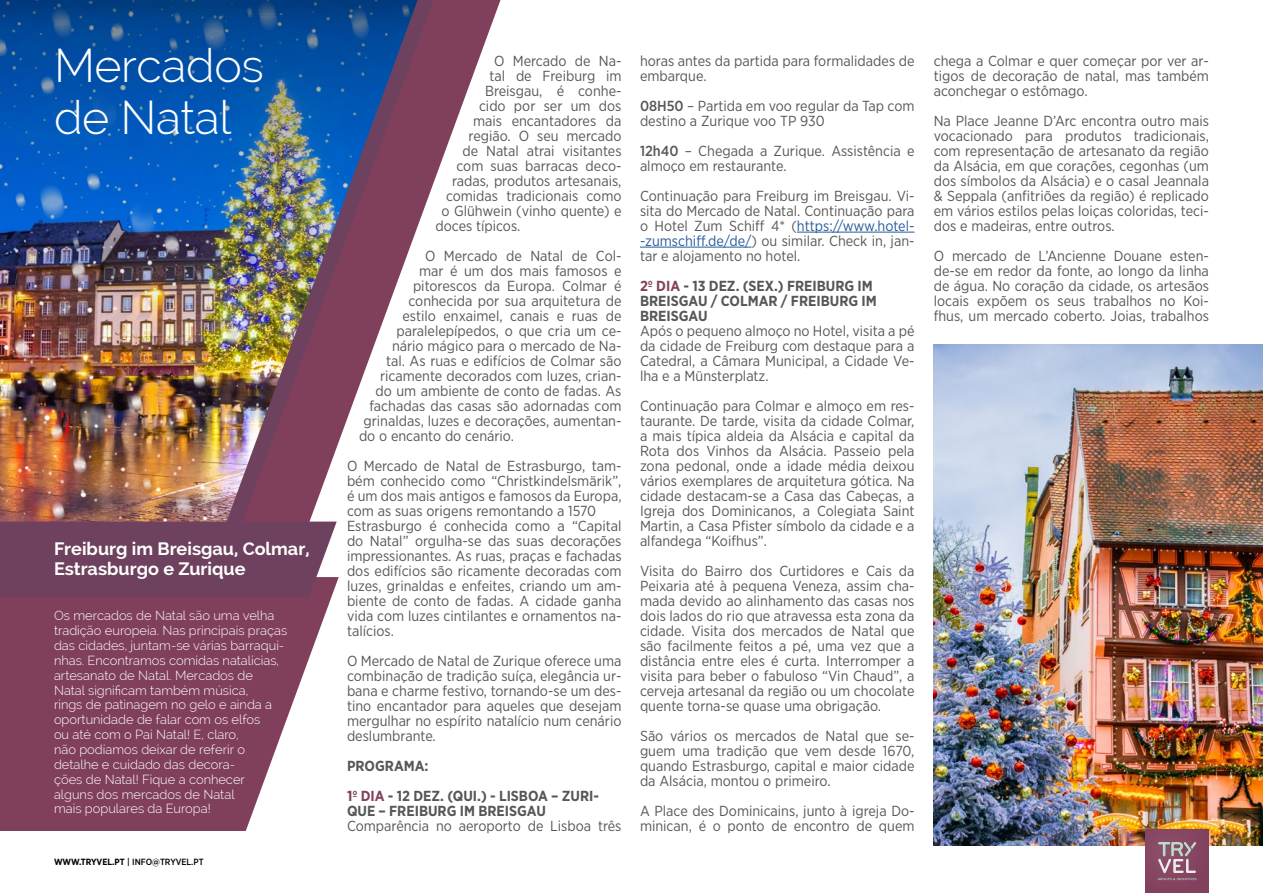
<style>
.page{position:relative;width:1263px;height:893px;background:#fff}
.page>*{position:absolute;margin:0;border:0;box-sizing:border-box;transform-origin:0 0}
.t1{font:300 46.5px/52.5px "Raleway";letter-spacing:-.01em;color:#fff}
.t2{font:700 18px/19.5px "Raleway";color:#fff}
.t3{font:14.55px/15px "Gotham Narrow";color:#575756;text-align:justify}
.t4{font:700 14.55px/15px "Gotham Narrow";color:#575756}
.t5{font:300 12.9px/14.9px "Raleway";color:#fff}
.t6{font:500 9px "Gotham Narrow";color:#000}
.s1{font-weight:700}
.s2{color:#82415d}
.s3{font-weight:500}
.s4{color:#275b9b}
</style>
<div class="page">
<img style="left:0;top:0;width:91px;height:522px">
<img style="left:91px;top:0;width:16px;height:522px">
<img style="left:107px;top:0;width:393px;height:522px">
<svg style="left:0;top:577px;width:339px;height:254px;fill:#80405c"></svg>
<div style="left:0;top:522px;width:337px;height:75px;background:#6e425e"></div>
<hr style="left:797px;top:232px;width:117px;height:1px;background:#275b9b">
<hr style="left:640px;top:247px;width:111px;height:1px;background:#275b9b">
<img style="left:934px;top:344px;width:329px;height:501px">
<div style="left:1145px;top:829px;width:64px;height:64px;background:#844460"></div>
<svg style="left:1158px;top:842px;width:38px;height:38px"></svg>
<h1 class="t1" style="left:54px;top:39px;width:211px">Mercados de Natal</h1>
<p class="t2" style="left:54px;top:539px;width:257px">Freiburg im Breisgau, Colmar,<br>Estrasburgo e Zurique</p>
<p class="t5" style="left:54px;top:608px;width:235px">Os mercados de Natal são uma velha tradição europeia. Nas principais praças das cidades, juntam-se várias barraqui&shy;nhas. Encontramos comidas natalícias, artesanato de Natal. Mercados de Natal significam também música,<br>rings de patinagem no gelo e ainda a oportunidade de falar com os elfos<br>ou até com o Pai Natal! E, claro,<br>não podíamos deixar de referir o detalhe e cuidado das decora-<br>ções de Natal! Fique a conhecer alguns dos mercados de Natal<br>mais populares da Europa!</p>
<p class="t6" style="left:54px;top:856px;width:151px"><span class="s1">WWW.TRYVEL.PT</span> | INFO@TRYVEL.PT</p>
<p class="t3" style="left:494px;top:53px;width:129px">O Mercado de Na-</p>
<p class="t3" style="left:489px;top:68px;width:133px">tal de Freiburg im</p>
<p class="t3" style="left:485px;top:83px;width:138px">Breisgau, é conhe-</p>
<p class="t3" style="left:479px;top:98px;width:144px">cido por ser um dos</p>
<p class="t3" style="left:473px;top:113px;width:150px">mais encantadores da</p>
<p class="t3" style="left:468px;top:128px;width:155px">região. O seu mercado</p>
<p class="t3" style="left:462px;top:143px;width:161px">de Natal atrai visitantes</p>
<p class="t3" style="left:456px;top:158px;width:166px">com suas barracas deco-</p>
<p class="t3" style="left:452px;top:173px;width:171px">radas, produtos artesanais,</p>
<p class="t3" style="left:446px;top:188px;width:177px">comidas tradicionais como</p>
<p class="t3" style="left:441px;top:203px;width:181px">o Glühwein (vinho quente) e</p>
<p class="t3" style="left:435px;top:218px;width:86px">doces típicos.</p>
<p class="t3" style="left:425px;top:248px;width:198px">O Mercado de Natal de Col-</p>
<p class="t3" style="left:419px;top:263px;width:204px">mar é um dos mais famosos e</p>
<p class="t3" style="left:413px;top:278px;width:210px">pitorescos da Europa. Colmar é</p>
<p class="t3" style="left:408px;top:293px;width:214px">conhecida por sua arquitetura de</p>
<p class="t3" style="left:402px;top:308px;width:220px">estilo enxaimel, canais e ruas de</p>
<p class="t3" style="left:396px;top:323px;width:226px">paralelepípedos, o que cria um ce-</p>
<p class="t3" style="left:392px;top:338px;width:231px">nário mágico para o mercado de Na-</p>
<p class="t3" style="left:386px;top:353px;width:237px">tal. As ruas e edifícios de Colmar são</p>
<p class="t3" style="left:380px;top:368px;width:243px">ricamente decorados com luzes, crian-</p>
<p class="t3" style="left:375px;top:383px;width:247px">do um ambiente de conto de fadas. As</p>
<p class="t3" style="left:369px;top:398px;width:253px">fachadas das casas são adornadas com</p>
<p class="t3" style="left:363px;top:413px;width:259px">grinaldas, luzes e decorações, aumentan-</p>
<p class="t3" style="left:359px;top:428px;width:157px">do o encanto do cenário.</p>
<p class="t3" style="left:347px;top:458px;width:276px;text-align:left">O Mercado de Natal de Estrasburgo, tam&shy;bém conhecido como “Christkindelsmärik”, é um dos mais antigos e famosos da Europa, com as suas origens remontando a 1570<br>Estrasburgo é conhecida como a “Capital do Natal” orgulha-se das suas decorações impressionantes. As ruas, praças e fachadas dos edifícios são ricamente decoradas com luzes, grinaldas e enfeites, criando um am&shy;biente de conto de fadas. A cidade ganha vida com luzes cintilantes e ornamentos na&shy;talícios.</p>
<p class="t3" style="left:347px;top:653px;width:276px">O Mercado de Natal de Zurique oferece uma combinação de tradição suíça, elegância ur&shy;bana e charme festivo, tornando-se um des&shy;tino encantador para aqueles que desejam mergulhar no espírito natalício num cenário deslumbrante.</p>
<p class="t4" style="left:347px;top:750px;width:254px;line-height:30px">PROGRAMA:<br><span class="s2">1º DIA</span> - 12 DEZ. (QUI.) - LISBOA – ZURI-</p>
<p class="t4" style="left:347px;top:803px;width:200px">QUE – FREIBURG IM BREISGAU</p>
<p class="t3" style="left:347px;top:818px;width:276px">Comparência no aeroporto de Lisboa três</p>
<p class="t3" style="left:640px;top:53px;width:276px">horas antes da partida para formalidades de embarque.</p>
<p class="t3" style="left:640px;top:98px;width:276px"><span class="s3">08H50</span> – Partida em voo regular da Tap com destino a Zurique voo TP 930</p>
<p class="t3" style="left:640px;top:143px;width:276px"><span class="s3">12h40</span> – Chegada a Zurique. Assistência e almoço em restaurante.</p>
<p class="t3" style="left:640px;top:188px;width:276px">Continuação para Freiburg im Breisgau. Vi&shy;sita do Mercado de Natal. Continuação para o Hotel Zum Schiff 4* (<span class="s4">https://www.hotel--zumschiff.de/de/</span>) ou similar. Check in, jan&shy;tar e alojamento no hotel.</p>
<p class="t4" style="left:640px;top:278px;width:238px"><span class="s2">2º DIA</span> - 13 DEZ. (SEX.) FREIBURG IM<br>BREISGAU / COLMAR / FREIBURG IM<br>BREISGAU</p>
<p class="t3" style="left:640px;top:323px;width:276px">Após o pequeno almoço no Hotel, visita a pé da cidade de Freiburg com destaque para a Catedral, a Câmara Municipal, a Cidade Ve&shy;lha e a Münsterplatz.</p>
<p class="t3" style="left:640px;top:398px;width:276px">Continuação para Colmar e almoço em res&shy;taurante. De tarde, visita da cidade Colmar, a mais típica aldeia da Alsácia e capital da Rota dos Vinhos da Alsácia. Passeio pela zona pedonal, onde a idade média deixou vários exemplares de arquitetura gótica. Na cidade destacam-se a Casa das Cabeças, a Igreja dos Dominicanos, a Colegiata Saint Martin, a Casa Pfister símbolo da cidade e a alfandega “Koifhus”.</p>
<p class="t3" style="left:640px;top:563px;width:276px">Visita do Bairro dos Curtidores e Cais da Peixaria até à pequena Veneza, assim cha&shy;mada devido ao alinhamento das casas nos dois lados do rio que atravessa esta zona da cidade. Visita dos mercados de Natal que são facilmente feitos a pé, uma vez que a distância entre eles é curta. Interromper a visita para beber o fabuloso “Vin Chaud”, a cerveja artesanal da região ou um chocolate quente torna-se quase uma obrigação.</p>
<p class="t3" style="left:640px;top:728px;width:276px">São vários os mercados de Natal que se&shy;guem uma tradição que vem desde 1670, quando Estrasburgo, capital e maior cidade da Alsácia, montou o primeiro.</p>
<p class="t3" style="left:640px;top:803px;width:276px">A Place des Dominicains, junto à igreja Do&shy;minican, é o ponto de encontro de quem</p>
<p class="t3" style="left:934px;top:53px;width:277px">chega a Colmar e quer começar por ver ar&shy;tigos de decoração de natal, mas também aconchegar o estômago.</p>
<p class="t3" style="left:934px;top:113px;width:277px">Na Place Jeanne D’Arc encontra outro mais vocacionado para produtos tradicionais, com representação de artesanato da região da Alsácia, em que corações, cegonhas (um dos símbolos da Alsácia) e o casal Jeannala &amp; Seppala (anfitriões da região) é replicado em vários estilos pelas loiças coloridas, teci&shy;dos e madeiras, entre outros.</p>
<p class="t3" style="left:934px;top:248px;width:277px">O mercado de L’Ancienne Douane esten&shy;de-se em redor da fonte, ao longo da linha de água. No coração da cidade, os artesãos locais expõem os seus trabalhos no Koi&shy;fhus, um mercado coberto. Joias, trabalhos</p>
</div>
